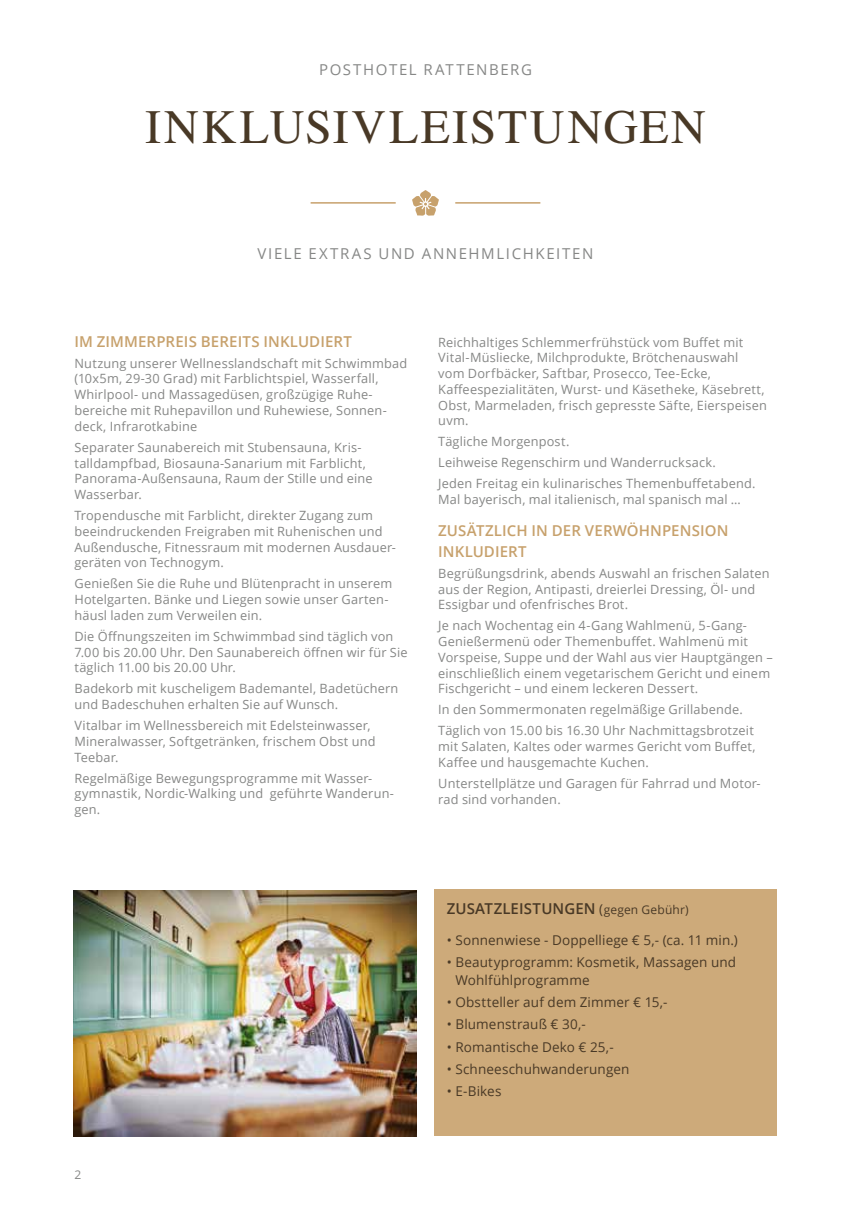
<style>
.page{position:relative;width:851px;height:1221px;background:#fff}
.page>*{position:absolute;margin:0;border:0;box-sizing:border-box;transform-origin:0 0}
.t1{font:48px "STIX General";letter-spacing:.045em;color:#493926}
.t2{font:600 15px/21px "Open Sans";letter-spacing:.005em;color:#c7a16c}
.t3{font:15px "Open Sans";letter-spacing:.11em;color:#868786}
.t4{font:600 15px "Open Sans";letter-spacing:.005em;color:#493926}
.t5{font:13.5px/18px "Open Sans";letter-spacing:.01em;color:#493926}
.t6{font:12.75px/15.8px "Open Sans";letter-spacing:.015em;color:#868786}
.t7{font:12px "Open Sans";color:#868786}
.s1{font-weight:400;font-size:13.5px}
.s2{font-weight:400;font-size:12px}
</style>
<div class="page">
<svg style="left:412px;top:190px;width:27px;height:26px"></svg>
<hr style="left:455px;top:202px;width:85px;height:2px;background:#c7a16c">
<hr style="left:310px;top:202px;width:85px;height:2px;background:#c7a16c">
<div style="left:434px;top:889px;width:342px;height:246px;background:#cdaa7a"></div>
<img style="left:73px;top:890px;width:343px;height:246px">
<p class="t3" style="left:319px;top:60px;width:214px">POSTHOTEL RATTENBERG</p>
<h1 class="t1" style="left:145px;top:94px;width:562px">INKLUSIVLEISTUNGEN</h1>
<p class="t3" style="left:257px;top:243px;width:337px">VIELE EXTRAS UND ANNEHMLICHKEITEN</p>
<p class="t2" style="left:74px;top:330px;width:279px">IM ZIMMERPREIS BEREITS INKLUDIERT</p>
<p class="t6" style="left:74px;top:355px;width:334px">Nutzung unserer Wellnesslandschaft mit Schwimmbad (10x5m, 29-30 Grad) mit Farblichtspiel, Wasserfall, Whirlpool- und Massagedüsen, großzügige Ruhe&shy;bereiche mit Ruhepavillon und Ruhewiese, Sonnen&shy;deck, Infrarotkabine</p>
<p class="t6" style="left:74px;top:439px;width:300px">Separater Saunabereich mit Stubensauna, Kris&shy;talldampfbad, Biosauna-Sanarium mit Farblicht, Panorama-Außensauna, Raum der Stille und eine Wasserbar.</p>
<p class="t6" style="left:74px;top:507px;width:323px">Tropendusche mit Farblicht, direkter Zugang zum beeindruckenden Freigraben mit Ruhenischen und Außendusche, Fitnessraum mit modernen Ausdauer&shy;geräten von Technogym.</p>
<p class="t6" style="left:74px;top:575px;width:319px">Genießen Sie die Ruhe und Blütenpracht in unserem<br>Hotelgarten. Bänke und Liegen sowie unser Garten&shy;häusl laden zum Verweilen ein.</p>
<p class="t6" style="left:74px;top:628px;width:334px">Die Öffnungszeiten im Schwimmbad sind täglich von<br>7.00 bis 20.00 Uhr. Den Saunabereich öffnen wir für Sie täglich 11.00 bis 20.00 Uhr.</p>
<p class="t6" style="left:74px;top:680px;width:325px">Badekorb mit kuscheligem Bademantel, Badetüchern und Badeschuhen erhalten Sie auf Wunsch.</p>
<p class="t6" style="left:74px;top:717px;width:302px">Vitalbar im Wellnessbereich mit Edelsteinwasser,<br>Mineralwasser, Softgetränken, frischem Obst und<br>Teebar.</p>
<p class="t6" style="left:74px;top:769px;width:321px">Regelmäßige Bewegungsprogramme mit Wasser&shy;gymnastik, Nordic-Walking und geführte Wanderun&shy;gen.</p>
<p class="t6" style="left:438px;top:334px;width:330px">Reichhaltiges Schlemmerfrühstück vom Buffet mit Vital-Müsliecke, Milchprodukte, Brötchenauswahl vom Dorfbäcker, Saftbar, Prosecco, Tee-Ecke, Kaffeespezialitäten, Wurst- und Käsetheke, Käsebrett, Obst, Marmeladen, frisch gepresste Säfte, Eierspeisen uvm.</p>
<p class="t6" style="left:438px;top:431px;width:319px;line-height:21px">Tägliche Morgenpost.<br>Leihweise Regenschirm und Wanderrucksack.<br>Jeden Freitag ein kulinarisches Themenbuffetabend.</p>
<p class="t6" style="left:438px;top:491px;width:304px">Mal bayerisch, mal italienisch, mal spanisch mal …</p>
<p class="t2" style="left:438px;top:519px;width:292px">ZUSÄTZLICH IN DER VERWÖHNPENSION<br>INKLUDIERT</p>
<p class="t6" style="left:438px;top:565px;width:333px">Begrüßungsdrink, abends Auswahl an frischen Salaten aus der Region, Antipasti, dreierlei Dressing, Öl- und<br>Essigbar und ofenfrisches Brot.</p>
<p class="t6" style="left:438px;top:617px;width:336px">Je nach Wochentag ein 4-Gang Wahlmenü, 5-Gang-Genießermenü oder Themenbuffet. Wahlmenü mit Vorspeise, Suppe und der Wahl aus vier Hauptgängen – einschließlich einem vegetarischem Gericht und einem Fischgericht – und einem leckeren Dessert.</p>
<p class="t6" style="left:438px;top:699px;width:317px;line-height:21px">In den Sommermonaten regelmäßige Grillabende.<br>Täglich von 15.00 bis 16.30 Uhr Nachmittagsbrotzeit</p>
<p class="t6" style="left:438px;top:738px;width:319px">mit Salaten, Kaltes oder warmes Gericht vom Buffet,<br>Kaffee und hausgemachte Kuchen.</p>
<p class="t6" style="left:438px;top:775px;width:324px">Unterstellplätze und Garagen für Fahrrad und Motor&shy;rad sind vorhanden.</p>
<p class="t7" style="left:74px;top:1166px;width:8px">2</p>
<p class="t4" style="left:446px;top:898px;width:243px">ZUSATZLEISTUNGEN <span class="s1">(</span><span class="s2">gegen Gebühr)</span></p>
<p class="t5" style="left:446px;top:930px;width:292px">• Sonnenwiese - Doppelliege € 5,- (ca. 11 min.)</p>
<p class="t5" style="left:455px;top:952px;width:282px;text-indent:-9px">• Beautyprogramm: Kosmetik, Massagen und<br>Wohlfühlprogramme</p>
<p class="t5" style="left:446px;top:992px;width:222px">• Obstteller auf dem Zimmer € 15,-</p>
<p class="t5" style="left:446px;top:1015px;width:141px">• Blumenstrauß € 30,-</p>
<p class="t5" style="left:446px;top:1037px;width:168px">• Romantische Deko € 25,-</p>
<p class="t5" style="left:446px;top:1059px;width:184px">• Schneeschuhwanderungen</p>
<p class="t5" style="left:446px;top:1081px;width:56px">• E-Bikes</p>
</div>
